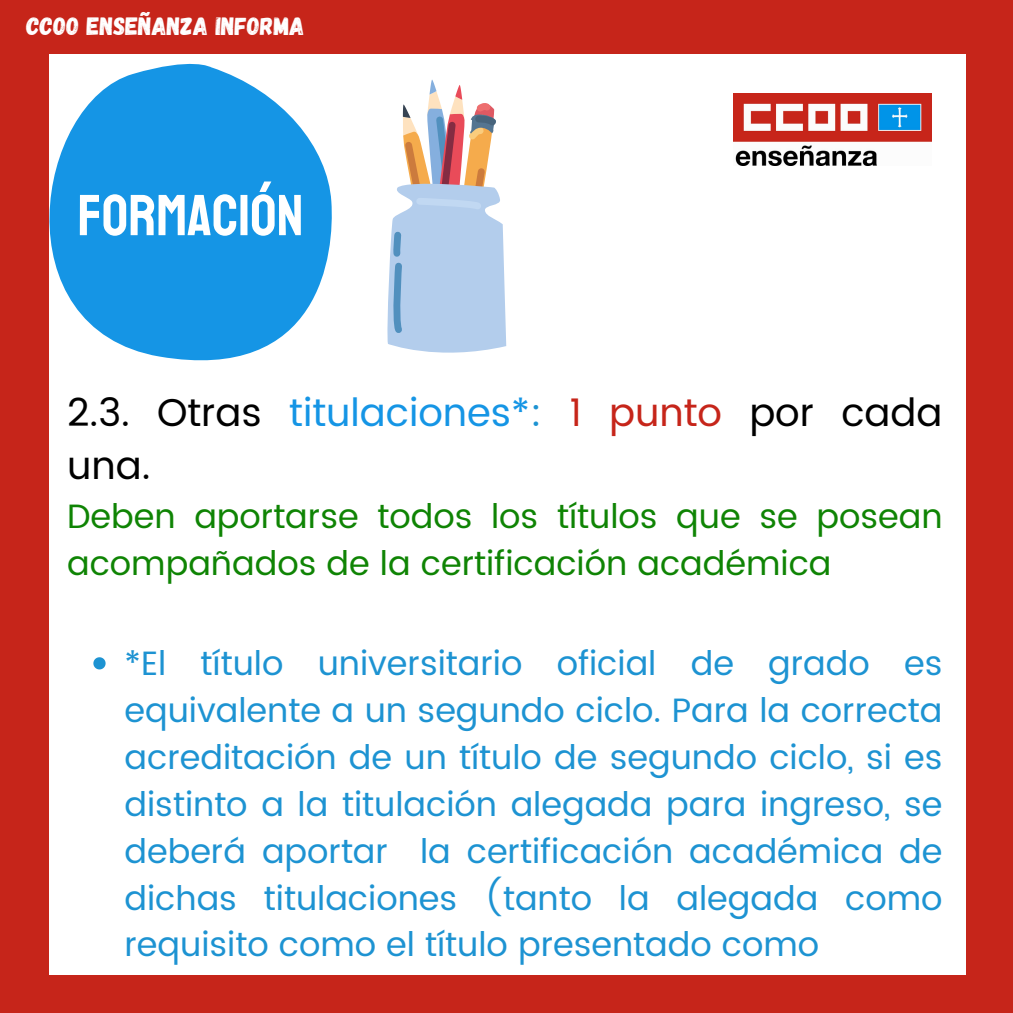
<style>
.page{position:relative;width:1013px;height:1013px;background:#fff}
.page>*{position:absolute;margin:0;border:0;box-sizing:border-box;transform-origin:0 0}
.t1{font:57.88px "Staatliches";color:#fff}
.t2{font:38.75px/53.5px "Poppins";color:#000}
.t3{font:33.75px/46.9px "Poppins";color:#1d93d2;text-align:justify}
.t4{font:33.75px/46.9px "Poppins";color:#0f8404}
.t5{font:25px "Gagalin";color:#fff}
.s1{color:#1595e5}
.s2{color:#1d93d2}
.s3{color:#c6251a}
</style>
<div class="page">
<div style="left:0;top:0;width:1012px;height:1012px;background:#c6251a"></div>
<div style="left:50px;top:55px;width:915px;height:919px;background:#fff"></div>
<img style="left:733px;top:93px;width:198px;height:72px">
<svg style="left:49px;top:54px;width:399px;height:459px"></svg>
<svg style="left:93px;top:657px;width:13px;height:12px"></svg>
<svg style="left:386px;top:80px;width:120px;height:282px"></svg>
<p class="t5" style="left:26px;top:9px;width:279px">CCOO ENSEÑANZA INFORMA</p>
<p class="t1" style="left:77px;top:180px;width:227px">FORMACIÓN</p>
<h1 class="t2" style="left:67px;top:385px;width:876px">2.3. Otras <span class="s1">titulaciones*</span><span class="s2">:</span> <span class="s3">1 punto</span> por cada una.</h1>
<h1 class="t4" style="left:67px;top:492px;width:877px">Deben aportarse todos los títulos que se posean acompañados de la certificación académica</h1>
<p class="t3" style="left:124px;top:640px;width:819px">*El título universitario oficial de grado es equivalente a un segundo ciclo. Para la correcta acreditación de un título de segundo ciclo, si es distinto a la titulación alegada para ingreso, se deberá aportar la certificación académica de dichas titulaciones (tanto la alegada como requisito como el título presentado como</p>
</div>
